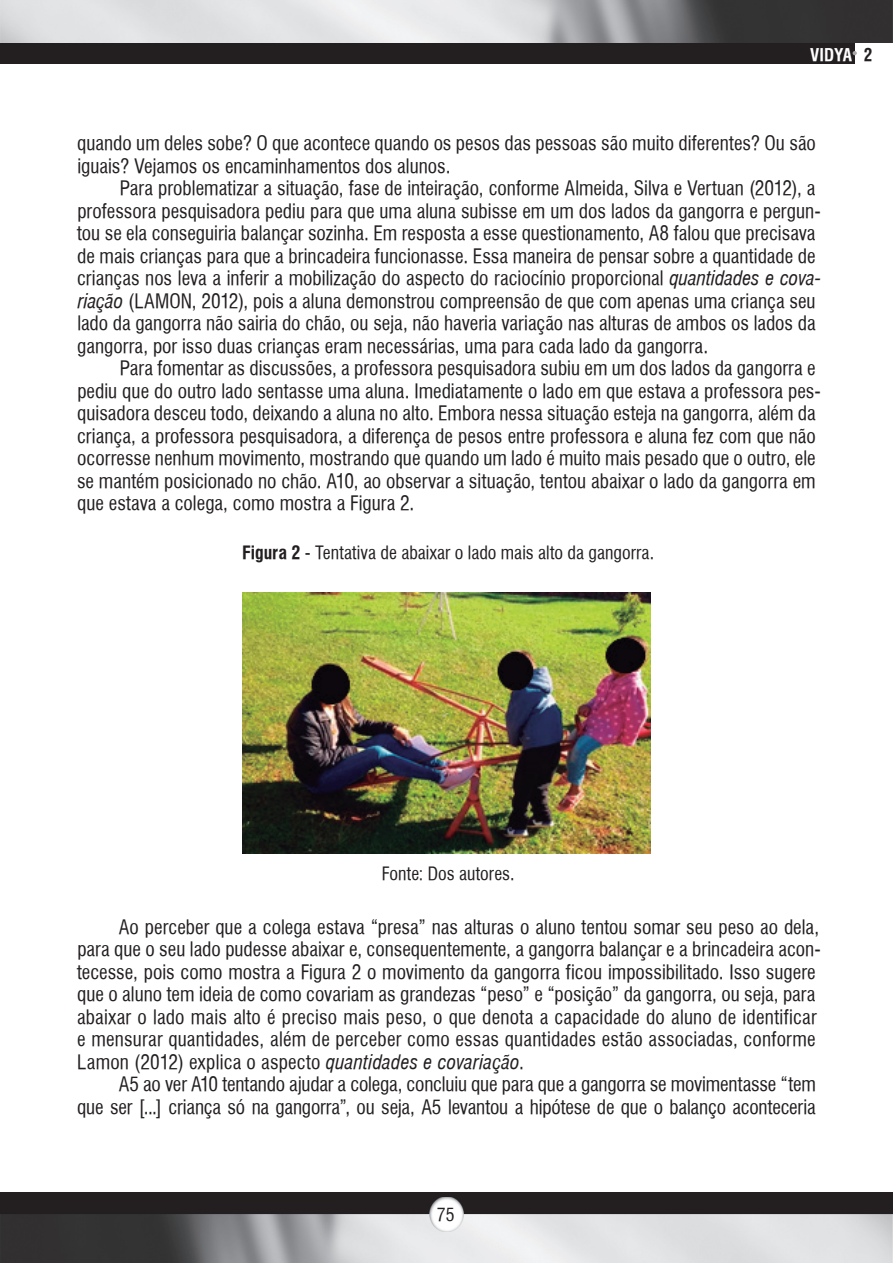
<style>
.page{position:relative;width:893px;height:1263px;background:#fff}
.page>*{position:absolute;margin:0;border:0;box-sizing:border-box;transform-origin:0 0}
.t1{font:19.5px/22.5px "Halvett Condensed";color:#231f20}
.t2{font:18px "Halvett Condensed";letter-spacing:.005em;color:#231f20}
.t3{font:700 condensed 17.25px "Halvett";color:#fff}
.s1{color:#231f20}
.s2{font-family:"Halvett";font-style:italic;font-stretch:condensed}
.s3{font-family:"Halvett";font-weight:700;font-stretch:condensed}
</style>
<div class="page">
<div style="left:0;top:0;width:855px;height:64px;background:#231f20"></div>
<img style="left:0;top:0;width:893px;height:43px">
<svg style="left:853px;top:51px;width:4px;height:4px"></svg>
<div style="left:0;top:1193px;width:893px;height:70px;background:#231f20"></div>
<img style="left:0;top:1214px;width:893px;height:49px">
<img style="left:429px;top:1197px;width:34px;height:34px">
<img style="left:242px;top:593px;width:409px;height:261px">
<p class="t3" style="left:810px;top:45px;width:64px">VIDYA <span class="s1">2</span></p>
<p class="t1" style="left:77px;top:132px;width:740px">quando um deles sobe? O que acontece quando os pesos das pessoas são muito diferentes? Ou são iguais? Vejamos os encaminhamentos dos alunos.</p>
<p class="t1" style="left:77px;top:177px;width:746px;text-indent:43px">Para problematizar a situação, fase de inteiração, conforme Almeida, Silva e Vertuan (2012), a professora pesquisadora pediu para que uma aluna subisse em um dos lados da gangorra e pergun&shy;tou se ela conseguiria balançar sozinha. Em resposta a esse questionamento, A8 falou que precisava de mais crianças para que a brincadeira funcionasse. Essa maneira de pensar sobre a quantidade de crianças nos leva a inferir a mobilização do aspecto do raciocínio proporcional <span class="s2">quantidades e cova&shy;riação</span> (LAMON, 2012), pois a aluna demonstrou compreensão de que com apenas uma criança seu lado da gangorra não sairia do chão, ou seja, não haveria variação nas alturas de ambos os lados da gangorra, por isso duas crianças eram necessárias, uma para cada lado da gangorra.</p>
<p class="t1" style="left:77px;top:357px;width:745px;text-indent:43px">Para fomentar as discussões, a professora pesquisadora subiu em um dos lados da gangorra e pediu que do outro lado sentasse uma aluna. Imediatamente o lado em que estava a professora pes&shy;quisadora desceu todo, deixando a aluna no alto. Embora nessa situação esteja na gangorra, além da criança, a professora pesquisadora, a diferença de pesos entre professora e aluna fez com que não ocorresse nenhum movimento, mostrando que quando um lado é muito mais pesado que o outro, ele se mantém posicionado no chão. A10, ao observar a situação, tentou abaixar o lado da gangorra em que estava a colega, como mostra a Figura 2.</p>
<p class="t2" style="left:242px;top:542px;width:414px"><span class="s3">Figura 2</span> - Tentativa de abaixar o lado mais alto da gangorra.</p>
<p class="t2" style="left:382px;top:863px;width:134px">Fonte: Dos autores.</p>
<p class="t1" style="left:77px;top:915px;width:745px;text-indent:42px">Ao perceber que a colega estava “presa” nas alturas o aluno tentou somar seu peso ao dela, para que o seu lado pudesse abaixar e, consequentemente, a gangorra balançar e a brincadeira acon&shy;tecesse, pois como mostra a Figura 2 o movimento da gangorra ficou impossibilitado. Isso sugere que o aluno tem ideia de como covariam as grandezas “peso” e “posição” da gangorra, ou seja, para abaixar o lado mais alto é preciso mais peso, o que denota a capacidade do aluno de identificar e mensurar quantidades, além de perceber como essas quantidades estão associadas, conforme Lamon (2012) explica o aspecto <span class="s2">quantidades e covariação</span>.</p>
<p class="t1" style="left:77px;top:1073px;width:740px;text-align:right">A5 ao ver A10 tentando ajudar a colega, concluiu que para que a gangorra se movimentasse “tem<br>que ser [...] criança só na gangorra”, ou seja, A5 levantou a hipótese de que o balanço aconteceria</p>
<p class="t2" style="left:437px;top:1204px;width:19px">75</p>
</div>
